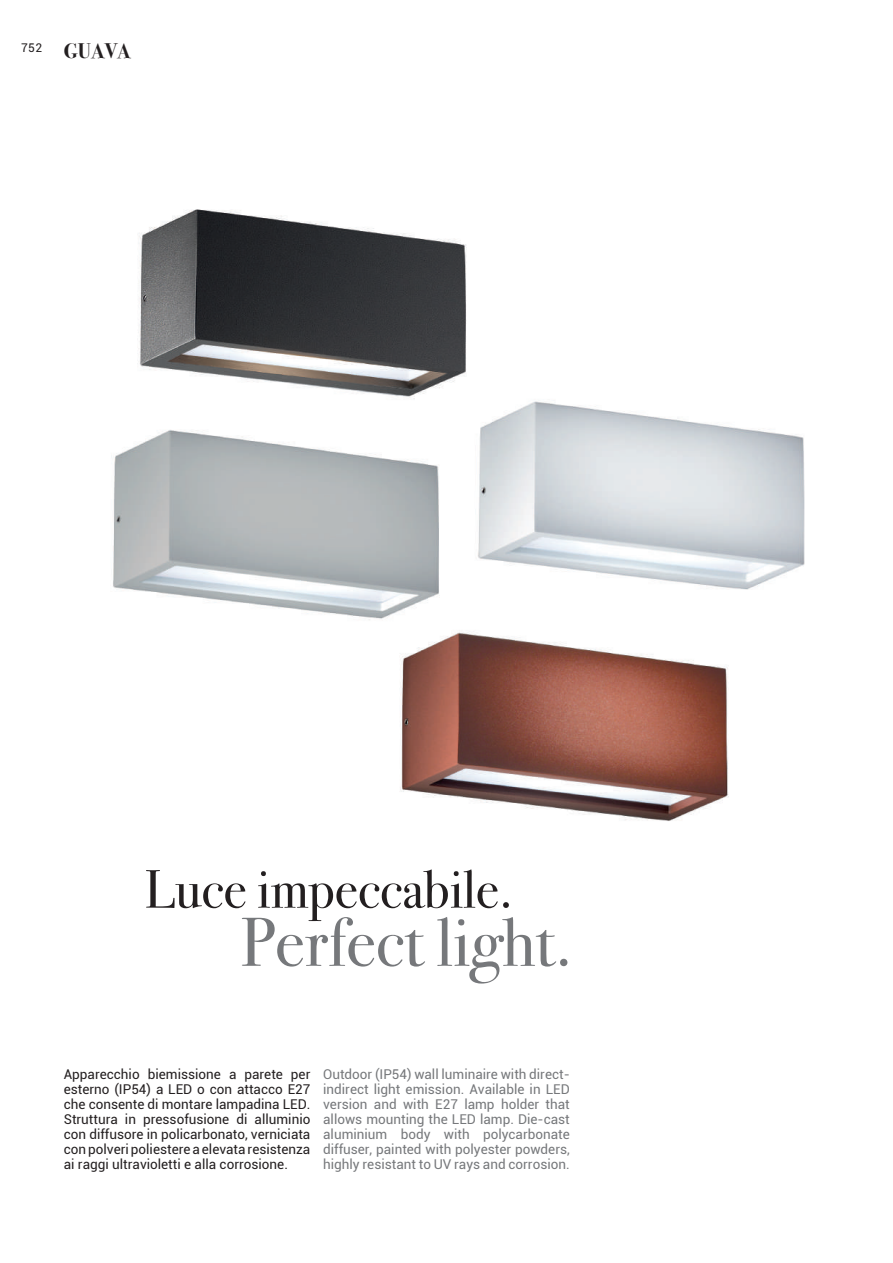
<style>
.page{position:relative;width:893px;height:1263px;background:#fff}
.page>*{position:absolute;margin:0;border:0;box-sizing:border-box;transform-origin:0 0}
.t1{font:69px "Bodoni Svty Two ITCTT";color:#76787b}
.t2{font:54px "Bodoni Svty Two ITCTT";color:#231f20}
.t3{font:700 21px "Bodoni Svty Two ITCTT";color:#231f20}
.t4{font:13.5px/15px "Roboto";color:#231f20;text-align:justify}
.t5{font:13.5px/15px "Roboto";color:#76787b;text-align:justify}
.t6{font:12px "Roboto";color:#231f20}
</style>
<div class="page">
<img style="left:478px;top:401px;width:327px;height:189px">
<img style="left:111px;top:430px;width:329px;height:190px">
<img style="left:400px;top:632px;width:329px;height:189px">
<img style="left:138px;top:209px;width:353px;height:206px">
<p class="t6" style="left:21px;top:39px;width:22px">752</p>
<h3 class="t3" style="left:64px;top:33px;width:69px">GUAVA</h3>
<h2 class="t2" style="left:145px;top:845px;width:370px">Luce impeccabile.</h2>
<h1 class="t1" style="left:240px;top:886px;width:334px">Perfect light.</h1>
<p class="t4" style="left:64px;top:1066px;width:248px">Apparecchio biemissione a parete per esterno (IP54) a LED o con attacco E27 che consente di montare lampadina LED.<br>Struttura in pressofusione di alluminio con diffusore in policarbonato, verniciata con polveri poliestere a elevata resistenza ai raggi ultravioletti e alla corrosione.</p>
<p class="t5" style="left:323px;top:1066px;width:248px">Outdoor (IP54) wall luminaire with direct&shy;indirect light emission. Available in LED version and with E27 lamp holder that allows mounting the LED lamp. Die-cast aluminium body with polycarbonate diffuser, painted with polyester powders, highly resistant to UV rays and corrosion.</p>
</div>
